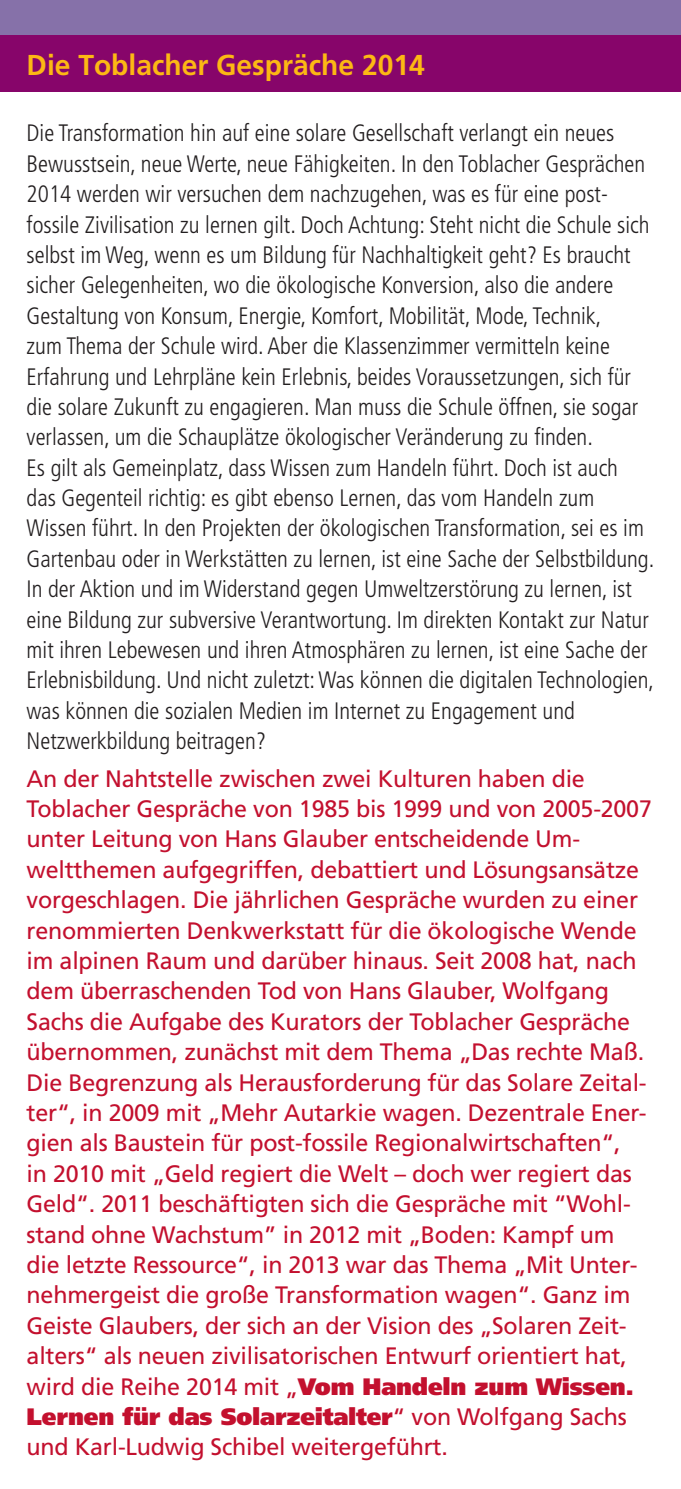
<style>
.page{position:relative;width:681px;height:1489px;background:#fff}
.page>*{position:absolute;margin:0;border:0;box-sizing:border-box;transform-origin:0 0}
.text{font:700 28.75px "Frutiger";color:#fcb814}
.text-2{font:300 condensed 23.75px/30.5px "Frutiger";color:#231f20}
.text-3{font:23.75px/30.5px "Frutiger";letter-spacing:-.01em;color:#c3102e}
.s1{font-weight:900}
</style>
<div class="page">
<div style="left:0;top:0;width:680px;height:35px;background:#8671a9"></div>
<div style="left:0;top:35px;width:680px;height:57px;background:#87056a"></div>
<p class="text" style="left:27px;top:48px;width:399px">Die Toblacher Gespräche 2014</p>
<p class="text-2" style="left:27px;top:118px;width:629px">Die Transformation hin auf eine solare Gesellschaft verlangt ein neues Bewusstsein, neue Werte, neue Fähigkeiten. In den Toblacher Gesprächen 2014 werden wir versuchen dem nachzugehen, was es für eine post&shy;fossile Zivilisation zu lernen gilt. Doch Achtung: Steht nicht die Schule sich selbst im Weg, wenn es um Bildung für Nachhaltigkeit geht? Es braucht sicher Gelegenheiten, wo die ökologische Konversion, also die andere Gestaltung von Konsum, Energie, Komfort, Mobilität, Mode, Technik,<br>zum Thema der Schule wird. Aber die Klassenzimmer vermitteln keine Erfahrung und Lehrpläne kein Erlebnis, beides Voraussetzungen, sich für die solare Zukunft zu engagieren. Man muss die Schule öffnen, sie sogar verlassen, um die Schauplätze ökologischer Veränderung zu finden.<br>Es gilt als Gemeinplatz, dass Wissen zum Handeln führt. Doch ist auch<br>das Gegenteil richtig: es gibt ebenso Lernen, das vom Handeln zum Wissen führt. In den Projekten der ökologischen Transformation, sei es im Gartenbau oder in Werkstätten zu lernen, ist eine Sache der Selbstbildung.<br>In der Aktion und im Widerstand gegen Umweltzerstörung zu lernen, ist eine Bildung zur subversive Verantwortung. Im direkten Kontakt zur Natur mit ihren Lebewesen und ihren Atmosphären zu lernen, ist eine Sache der Erlebnisbildung. Und nicht zuletzt: Was können die digitalen Technologien, was können die sozialen Medien im Internet zu Engagement und Netzwerkbildung beitragen?</p>
<p class="text-3" style="left:27px;top:763px;width:626px">An der Nahtstelle zwischen zwei Kulturen haben die Toblacher Gespräche von 1985 bis 1999 und von 2005-2007 unter Leitung von Hans Glauber entscheidende Um&shy;weltthemen aufgegriffen, debattiert und Lösungsansätze vorgeschlagen. Die jährlichen Gespräche wurden zu einer renommierten Denkwerkstatt für die ökologische Wende im alpinen Raum und darüber hinaus. Seit 2008 hat, nach dem überraschenden Tod von Hans Glauber, Wolfgang Sachs die Aufgabe des Kurators der Toblacher Gespräche übernommen, zunächst mit dem Thema „Das rechte Maß.<br>Die Begrenzung als Herausforderung für das Solare Zeital&shy;ter“, in 2009 mit „Mehr Autarkie wagen. Dezentrale Ener&shy;gien als Baustein für post-fossile Regionalwirtschaften“,<br>in 2010 mit „Geld regiert die Welt – doch wer regiert das Geld“. 2011 beschäftigten sich die Gespräche mit “Wohl&shy;stand ohne Wachstum” in 2012 mit „Boden: Kampf um die letzte Ressource“, in 2013 war das Thema „Mit Unter&shy;nehmergeist die große Transformation wagen“. Ganz im Geiste Glaubers, der sich an der Vision des „Solaren Zeit&shy;alters“ als neuen zivilisatorischen Entwurf orientiert hat, wird die Reihe 2014 mit „<span class="s1">Vom Handeln zum Wissen.<br>Lernen für das Solarzeitalter</span>“ von Wolfgang Sachs und Karl-Ludwig Schibel weitergeführt.</p>
</div>
